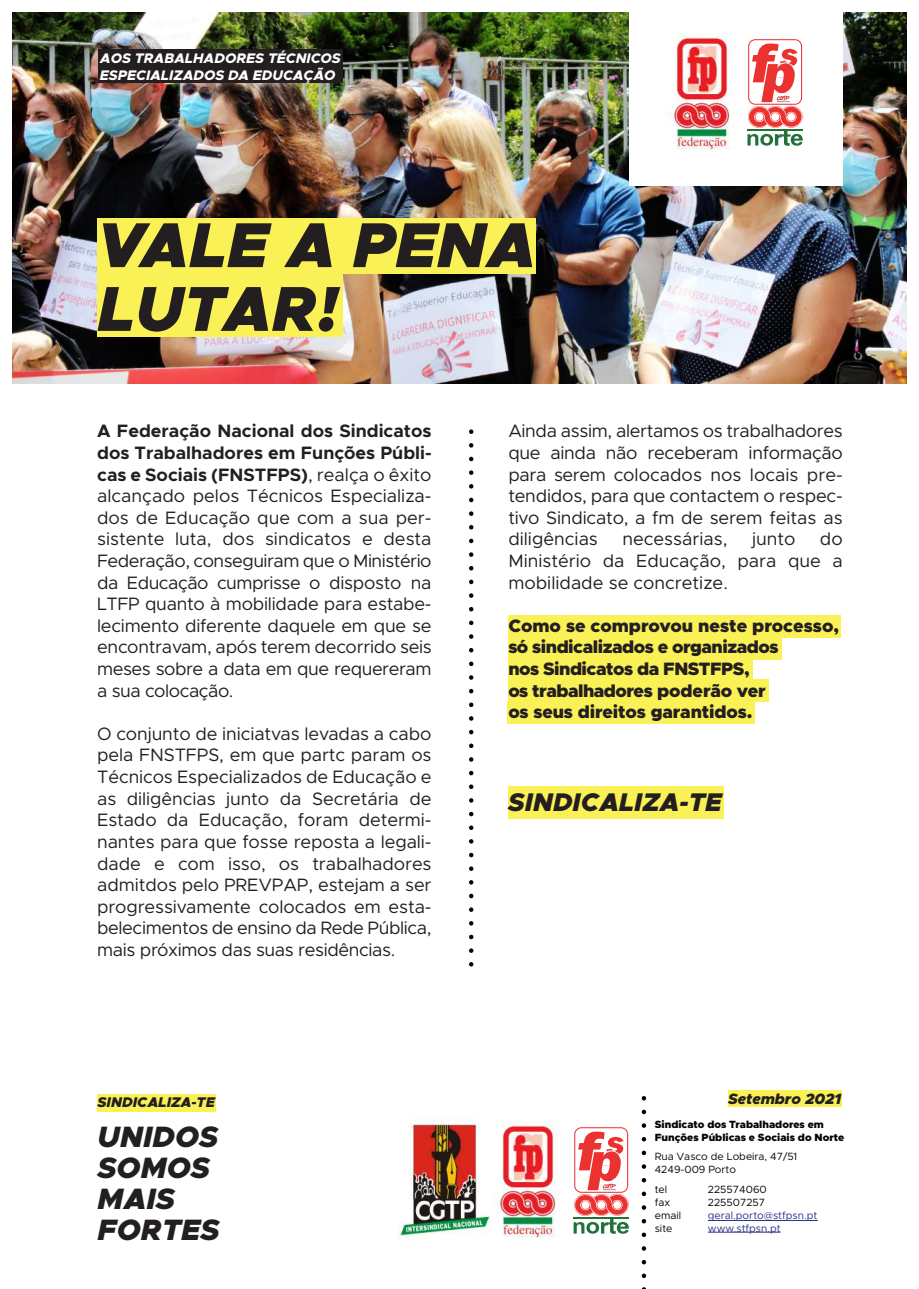
<style>
.page{position:relative;width:919px;height:1289px;background:#fff}
.page>*{position:absolute;margin:0;border:0;box-sizing:border-box;transform-origin:0 0}
.t1{font:italic 900 63.75px/63.8px "Metropolis";color:#231f20}
.t2{font:italic 900 29.55px/31px "Metropolis";color:#231f20}
.t3{font:italic 900 25.65px "Metropolis";color:#231f20}
.t4{font:18px/21.6px "Metropolis";letter-spacing:-.01em;color:#231f20;text-align:justify}
.t5{font:900 18px/21.6px "Metropolis";letter-spacing:-.03em;color:#231f20}
.t6{font:italic 900 15px "Metropolis";letter-spacing:-.005em;color:#231f20}
.t7{font:italic 900 14.1px "Metropolis";color:#231f20}
.t8{font:italic 800 13.95px/16.6px "Metropolis";color:#fff}
.t9{font:10.5px/13.2px "Metropolis";color:#050504}
.t10{font:900 10.5px/12.6px "Metropolis";color:#050504}
.t11{font:10.5px "Metropolis";color:#293188}
.s1{font-weight:700}
</style>
<div class="page">
<img style="left:13px;top:12px;width:893px;height:371px">
<hr style="left:708px;top:1220px;width:109px;height:1px;background:#293188">
<hr style="left:708px;top:1231px;width:72px;height:1px;background:#293188">
<div style="left:97px;top:1093px;width:119px;height:18px;background:#faf156"></div>
<svg style="left:641px;top:1096px;width:5px;height:192px"></svg>
<img style="left:492px;top:1121px;width:69px;height:117px">
<svg style="left:573px;top:1127px;width:56px;height:106px"></svg>
<img style="left:398px;top:1118px;width:93px;height:121px">
<div style="left:728px;top:1090px;width:113px;height:16px;background:#faf156"></div>
<div style="left:99px;top:49px;width:244px;height:16px;background:#231f20"></div>
<div style="left:99px;top:67px;width:244px;height:16px;background:#231f20"></div>
<div style="left:629px;top:0;width:213px;height:185px;background:#fff"></div>
<div style="left:97px;top:218px;width:438px;height:56px;background:#faf156"></div>
<svg style="left:469px;top:429px;width:4px;height:538px"></svg>
<img style="left:665px;top:33px;width:70px;height:117px">
<svg style="left:747px;top:39px;width:55px;height:107px"></svg>
<div style="left:97px;top:274px;width:246px;height:62px;background:#faf156"></div>
<div style="left:508px;top:615px;width:332px;height:22px;background:#faf156"></div>
<div style="left:508px;top:637px;width:273px;height:22px;background:#faf156"></div>
<div style="left:508px;top:657px;width:245px;height:22px;background:#faf156"></div>
<div style="left:508px;top:679px;width:260px;height:22px;background:#faf156"></div>
<div style="left:508px;top:701px;width:247px;height:22px;background:#faf156"></div>
<div style="left:508px;top:786px;width:215px;height:33px;background:#faf156"></div>
<p class="t8" style="left:100px;top:50px;width:242px">AOS TRABALHADORES TÉCNICOS<br>ESPECIALIZADOS DA EDUCAÇÃO</p>
<h1 class="t1" style="left:97px;top:213px;width:440px">VALE A PENA<br>LUTAR!</h1>
<p class="t4" style="left:97px;top:420px;width:336px"><span class="s1">A Federação Nacional dos Sindicatos dos Trabalhadores em Funções Públi&shy;cas e Sociais (FNSTFPS)</span>, realça o êxito alcançado pelos Técnicos Especializa&shy;dos de Educação que com a sua per&shy;sistente luta, dos sindicatos e desta Federação, conseguiram que o Ministério da Educação cumprisse o disposto na LTFP quanto à mobilidade para estabe&shy;lecimento diferente daquele em que se encontravam, após terem decorrido seis meses sobre a data em que requereram a sua colocação.</p>
<p class="t4" style="left:97px;top:722px;width:336px">O conjunto de iniciatvas levadas a cabo pela FNSTFPS, em que partc param os Técnicos Especializados de Educação e as diligências junto da Secretária de Estado da Educação, foram determi&shy;nantes para que fosse reposta a legali&shy;dade e com isso, os trabalhadores admitdos pelo PREVPAP, estejam a ser progressivamente colocados em esta&shy;belecimentos de ensino da Rede Pública, mais próximos das suas residências.</p>
<p class="t7" style="left:97px;top:1092px;width:119px">SINDICALIZA-TE</p>
<h2 class="t2" style="left:97px;top:1121px;width:124px">UNIDOS<br>SOMOS<br>MAIS<br>FORTES</h2>
<p class="t4" style="left:508px;top:420px;width:336px">Ainda assim, alertamos os trabalhadores que ainda não receberam informação para serem colocados nos locais pre&shy;tendidos, para que contactem o respec&shy;tivo Sindicato, a fm de serem feitas as diligências</p>
<p class="t4" style="left:622px;top:528px;width:106px">necessárias,</p>
<p class="t4" style="left:752px;top:528px;width:45px">junto</p>
<p class="t4" style="left:508px;top:528px;width:336px;text-indent:311px">do Ministério da Educação, para que a mobilidade se concretize.</p>
<p class="t5" style="left:508px;top:615px;width:332px">Como se comprovou neste processo, só sindicalizados e organizados<br>nos Sindicatos da FNSTFPS,<br>os trabalhadores poderão ver<br>os seus direitos garantidos.</p>
<h3 class="t3" style="left:508px;top:785px;width:215px">SINDICALIZA-TE</h3>
<p class="t6" style="left:728px;top:1088px;width:114px">Setembro 2021</p>
<p class="t10" style="left:654px;top:1118px;width:191px">Sindicato dos Trabalhadores em<br>Funções Públicas e Sociais do Norte</p>
<p class="t9" style="left:654px;top:1149px;width:144px">Rua Vasco de Lobeira, 47/51<br>4249-009 Porto</p>
<p class="t9" style="left:654px;top:1182px;width:14px">tel</p>
<p class="t9" style="left:708px;top:1182px;width:60px">225574060</p>
<p class="t9" style="left:654px;top:1195px;width:17px">fax</p>
<p class="t9" style="left:708px;top:1195px;width:59px">225507257</p>
<p class="t9" style="left:654px;top:1208px;width:28px">email</p>
<p class="t11" style="left:708px;top:1208px;width:111px">geral.porto@stfpsn.pt</p>
<p class="t9" style="left:654px;top:1221px;width:19px">site</p>
<p class="t11" style="left:708px;top:1221px;width:74px">www.stfpsn.pt</p>
</div>
